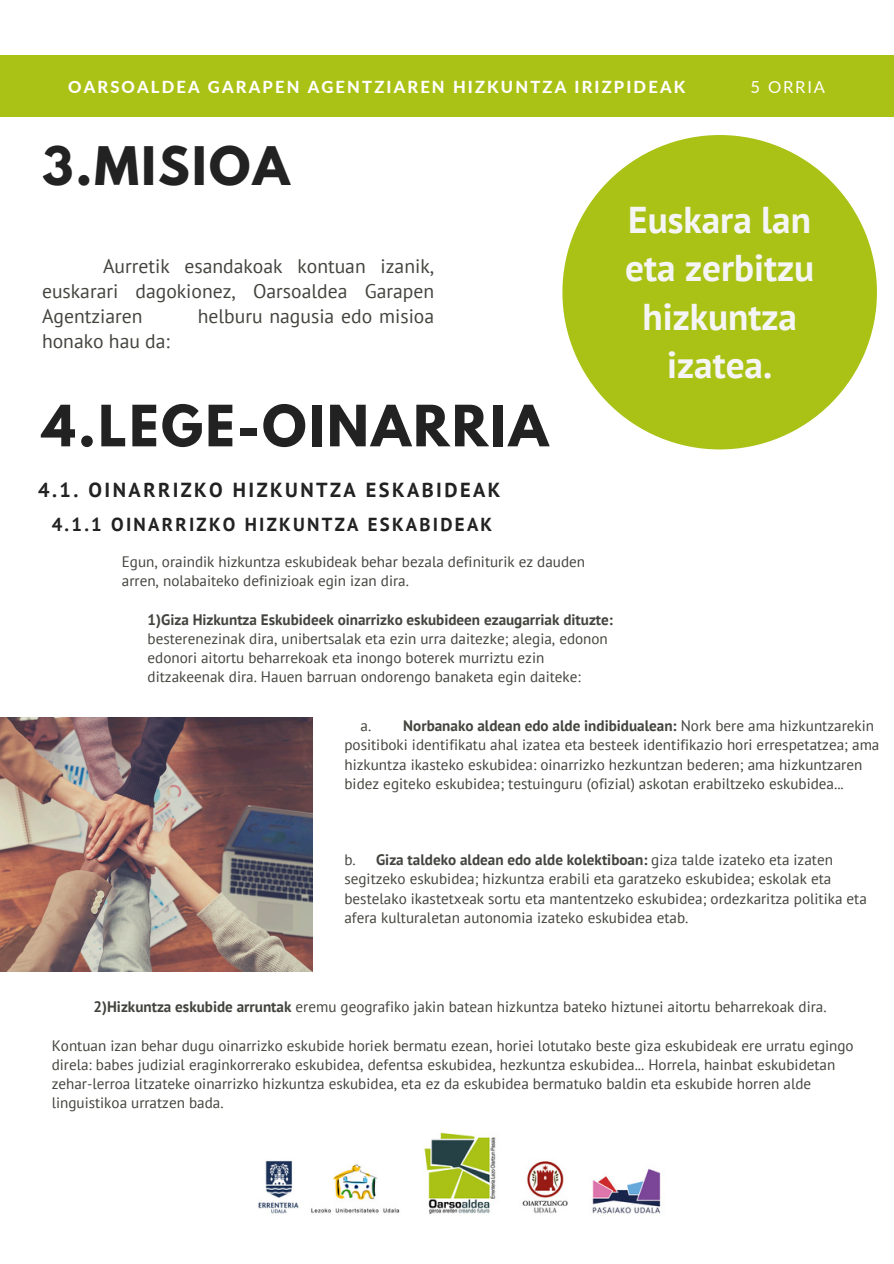
<style>
.page{position:relative;width:894px;height:1264px;background:#fff}
.page>*{position:absolute;margin:0;border:0;box-sizing:border-box;transform-origin:0 0}
.t1{font:700 50.4px "League Spartan";letter-spacing:.05em;color:#222}
.t2{font:700 47.1px "League Spartan";letter-spacing:.05em;color:#222}
.t3{font:700 37.2px/48.3px "PT Sans";color:#f5f5f5;text-align:center}
.t4{font:700 20.25px "PT Sans";letter-spacing:.12em;color:#222}
.t5{font:19.65px/24.8px "PT Sans";color:#43443e;text-align:justify}
.t6{font:700 18.75px "PT Sans";letter-spacing:.12em;color:#222}
.t7{font:800 16.5px "Lato";letter-spacing:.13em;color:#fff}
.t8{font:16.5px "Lato";letter-spacing:.11em;color:#fff}
.t9{font:15.15px/19.2px "PT Sans";color:#43443e}
.s1{font-weight:700}
</style>
<div class="page">
<div style="left:0;top:55px;width:893px;height:61px;background:#aac216"></div>
<svg style="left:562px;top:135px;width:314px;height:314px;fill:#aac216"></svg>
<img style="left:0;top:717px;width:313px;height:254px">
<img style="left:258px;top:1132px;width:403px;height:82px">
<p class="t7" style="left:68px;top:77px;width:618px">OARSOALDEA GARAPEN AGENTZIAREN HIZKUNTZA IRIZPIDEAK</p>
<p class="t8" style="left:750px;top:76px;width:76px">5 ORRIA</p>
<h1 class="t2" style="left:42px;top:143px;width:249px">3.MISIOA</h1>
<h4 class="t5" style="left:42px;top:253px;width:393px;text-indent:61px">Aurretik esandakoak kontuan izanik, euskarari dagokionez, Oarsoaldea Garapen Agentziaren</h4>
<h4 class="t5" style="left:198px;top:303px;width:238px">helburu nagusia edo misioa</h4>
<h4 class="t5" style="left:42px;top:328px;width:129px">honako hau da:</h4>
<h5 class="t1" style="left:42px;top:401px;width:507px">4.LEGE-OINARRIA</h5>
<p class="t3" style="left:625px;top:195px;width:190px">Euskara lan eta zerbitzu hizkuntza izatea.</p>
<p class="t4" style="left:38px;top:476px;width:463px">4.1. OINARRIZKO HIZKUNTZA ESKABIDEAK</p>
<p class="t6" style="left:52px;top:512px;width:442px">4.1.1 OINARRIZKO HIZKUNTZA ESKABIDEAK</p>
<p class="t9" style="left:122px;top:552px;width:464px">Egun, oraindik hizkuntza eskubideak behar bezala definiturik ez dauden arren, nolabaiteko definizioak egin izan dira.</p>
<h6 class="t9" style="left:147px;top:609px;width:467px"><span class="s1">1)Giza Hizkuntza Eskubideek oinarrizko eskubideen ezaugarriak dituzte: </span>besterenezinak dira, unibertsalak eta ezin urra daitezke; alegia, edonon edonori aitortu beharrekoak eta inongo boterek murriztu ezin ditzakeenak dira. Hauen barruan ondorengo banaketa egin daiteke:</h6>
<h1 class="t9" style="left:344px;top:716px;width:536px;text-indent:16px">a. <span class="s1">Norbanako aldean edo alde indibidualean:</span> Nork bere ama hizkuntzarekin positiboki identifikatu ahal izatea eta besteek identifikazio hori errespetatzea; ama hizkuntza ikasteko eskubidea: oinarrizko hezkuntzan bederen; ama hizkuntzaren bidez egiteko eskubidea; testuinguru (ofizial) askotan erabiltzeko eskubidea...</h1>
<h2 class="t9" style="left:344px;top:850px;width:523px">b. <span class="s1">Giza taldeko aldean edo alde kolektiboan:</span> giza talde izateko eta izaten segitzeko eskubidea; hizkuntza erabili eta garatzeko eskubidea; eskolak eta bestelako ikastetxeak sortu eta mantentzeko eskubidea; ordezkaritza politika eta afera kulturaletan autonomia izateko eskubidea etab.</h2>
<h3 class="t9" style="left:93px;top:997px;width:734px"><span class="s1">2)Hizkuntza eskubide arruntak</span> eremu geografiko jakin batean hizkuntza bateko hiztunei aitortu beharrekoak dira.</h3>
<h3 class="t9" style="left:52px;top:1035px;width:803px">Kontuan izan behar dugu oinarrizko eskubide horiek bermatu ezean, horiei lotutako beste giza eskubideak ere urratu egingo direla: babes judizial eraginkorrerako eskubidea, defentsa eskubidea, hezkuntza eskubidea... Horrela, hainbat eskubidetan zehar-lerroa litzateke oinarrizko hizkuntza eskubidea, eta ez da eskubidea bermatuko baldin eta eskubide horren alde linguistikoa urratzen bada.</h3>
</div>
